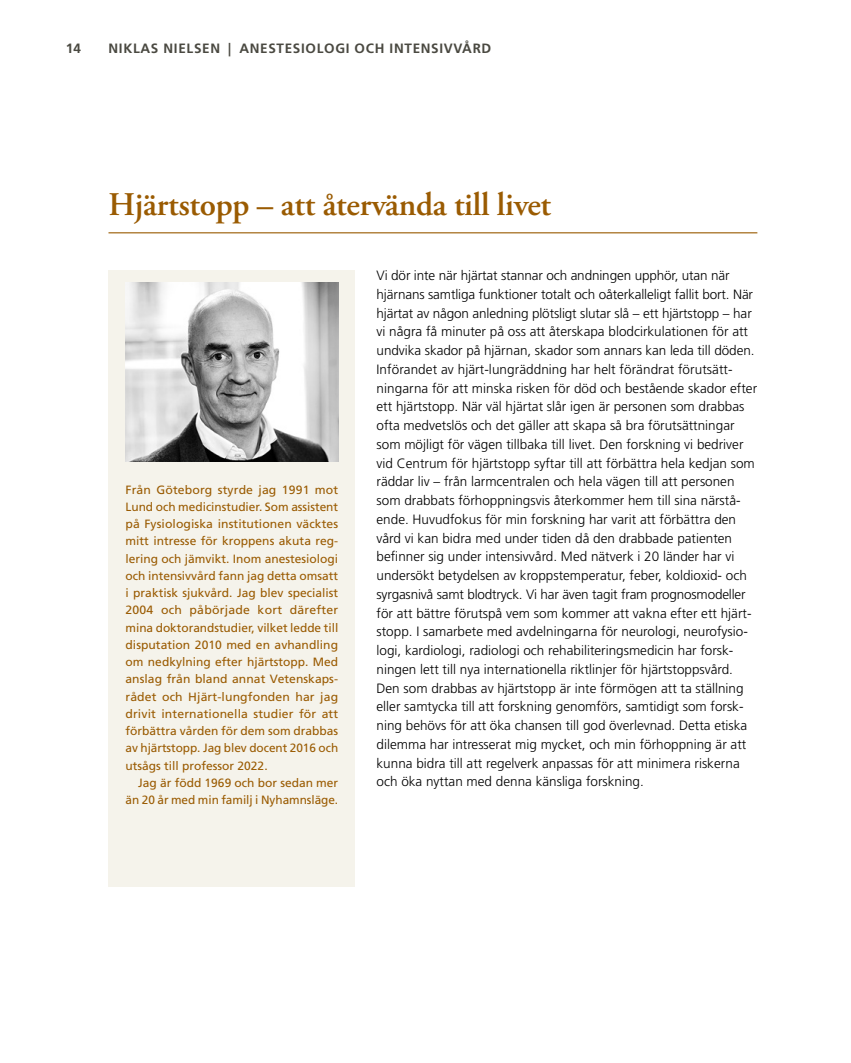
<style>
.page{position:relative;width:851px;height:1063px;background:#fff}
.page>*{position:absolute;margin:0;border:0;box-sizing:border-box;transform-origin:0 0}
.t1{font:600 33px "Adobe Garamond Pro";letter-spacing:-.01em;color:#9a5b02}
.t2{font:300 13.5px/18.8px "Frutiger LT Std";color:#000}
.t3{font:700 13.5px "Frutiger LT Std";letter-spacing:.05em;color:#4a4941}
.t4{font:12px/17.2px "Frutiger LT Std";letter-spacing:-.005em;color:#9a5b02;text-align:justify}
</style>
<div class="page">
<div style="left:108px;top:270px;width:247px;height:617px;background:#f5f3eb"></div>
<hr style="left:108px;top:232px;width:649px;height:1px;background:#9a5b02">
<img style="left:125px;top:283px;width:213px;height:178px">
<p class="t3" style="left:66px;top:40px;width:17px">14</p>
<p class="t3" style="left:108px;top:40px;width:384px">NIKLAS NIELSEN | ANESTESIOLOGI OCH INTENSIVVÅRD</p>
<h1 class="t1" style="left:108px;top:186px;width:444px">Hjärtstopp – att återvända till livet</h1>
<p class="t4" style="left:125px;top:481px;width:214px">Från Göteborg styrde jag 1991 mot Lund och medicinstudier. Som assistent på Fysiologiska institutionen väcktes mitt intresse för kroppens akuta reg&shy;lering och jämvikt. Inom anestesiologi och intensivvård fann jag detta omsatt i praktisk sjukvård. Jag blev specialist 2004 och påbörjade kort därefter mina doktorandstudier, vilket ledde till disputation 2010 med en avhandling om nedkylning efter hjärtstopp. Med anslag från bland annat Vetenskaps&shy;rådet och Hjärt-lungfonden har jag drivit internationella studier för att förbättra vården för dem som drabbas av hjärtstopp. Jag blev docent 2016 och utsågs till professor 2022.</p>
<p class="t4" style="left:125px;top:774px;width:214px;text-align:right">Jag är född 1969 och bor sedan mer än 20 år med min familj i Nyhamnsläge.</p>
<p class="t2" style="left:376px;top:266px;width:382px">Vi dör inte när hjärtat stannar och andningen upphör, utan när hjärnans samtliga funktioner totalt och oåterkalleligt fallit bort. När hjärtat av någon anledning plötsligt slutar slå – ett hjärtstopp – har vi några få minuter på oss att återskapa blodcirkulationen för att undvika skador på hjärnan, skador som annars kan leda till döden.<br>Införandet av hjärt-lungräddning har helt förändrat förutsätt&shy;ningarna för att minska risken för död och bestående skador efter ett hjärtstopp. När väl hjärtat slår igen är personen som drabbas ofta medvetslös och det gäller att skapa så bra förutsättningar som möjligt för vägen tillbaka till livet. Den forskning vi bedriver vid Centrum för hjärtstopp syftar till att förbättra hela kedjan som räddar liv – från larmcentralen och hela vägen till att personen som drabbats förhoppningsvis återkommer hem till sina närstå&shy;ende. Huvudfokus för min forskning har varit att förbättra den vård vi kan bidra med under tiden då den drabbade patienten befinner sig under intensivvård. Med nätverk i 20 länder har vi undersökt betydelsen av kroppstemperatur, feber, koldioxid- och syrgasnivå samt blodtryck. Vi har även tagit fram prognosmodeller för att bättre förutspå vem som kommer att vakna efter ett hjärt&shy;stopp. I samarbete med avdelningarna för neurologi, neurofysio&shy;logi, kardiologi, radiologi och rehabiliteringsmedicin har forsk&shy;ningen lett till nya internationella riktlinjer för hjärtstoppsvård.<br>Den som drabbas av hjärtstopp är inte förmögen att ta ställning eller samtycka till att forskning genomförs, samtidigt som forsk&shy;ning behövs för att öka chansen till god överlevnad. Detta etiska dilemma har intresserat mig mycket, och min förhoppning är att kunna bidra till att regelverk anpassas för att minimera riskerna och öka nyttan med denna känsliga forskning.</p>
</div>
